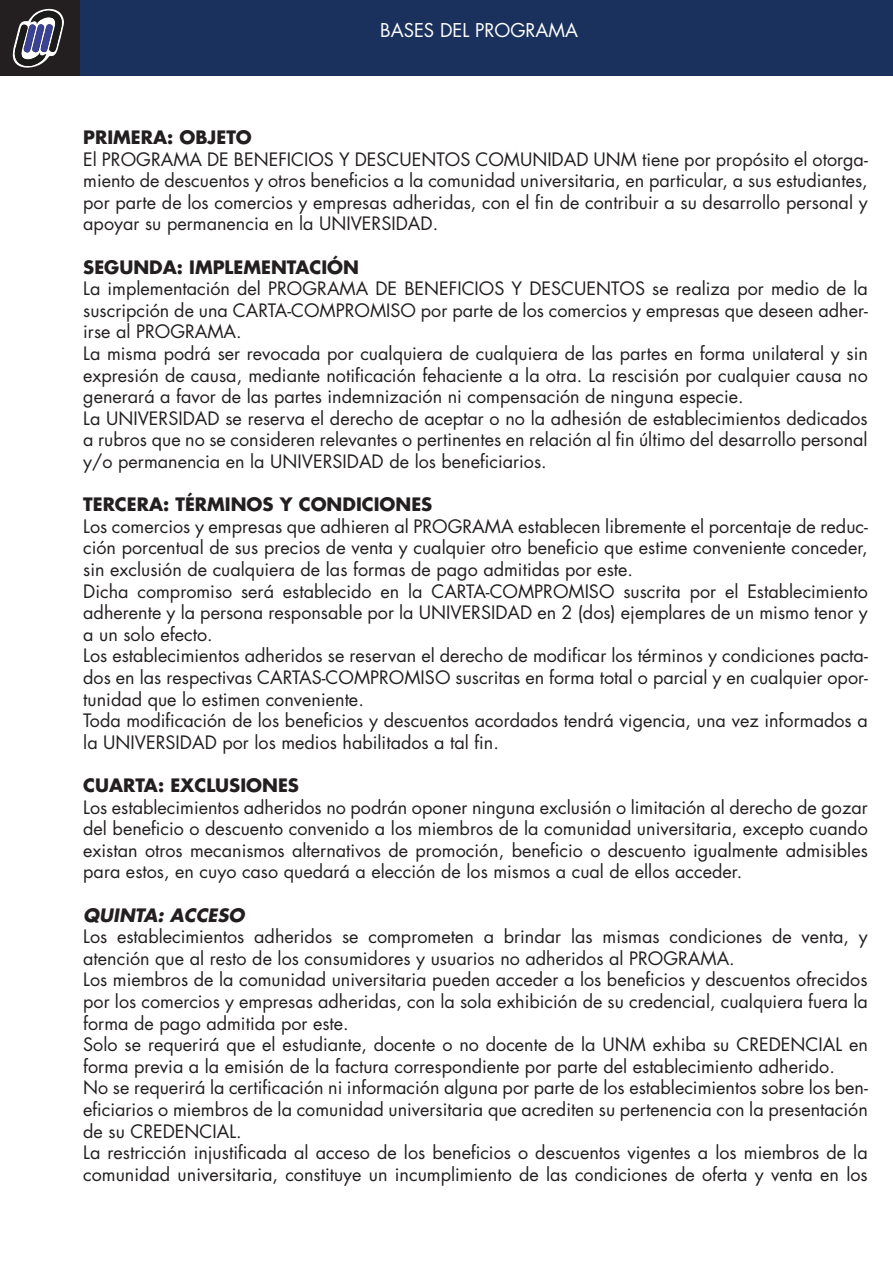
<style>
.page{position:relative;width:893px;height:1263px;background:#fff}
.page>*{position:absolute;margin:0;border:0;box-sizing:border-box;transform-origin:0 0}
.t1{font:18.45px "Futura Std";color:#fff}
.t2{font:18px/21.6px "Futura Std";color:#231f20}
.t3{font:700 18px "Futura Std";color:#231f20}
.t4{font:italic 700 18px "Futura Std";color:#231f20}
</style>
<div class="page">
<div style="left:0;top:0;width:893px;height:76px;background:#1a315d"></div>
<div style="left:0;top:0;width:79px;height:76px;background:#231f20"></div>
<svg style="left:12px;top:8px;width:52px;height:60px"></svg>
<p class="t1" style="left:380px;top:18px;width:199px">BASES DEL PROGRAMA</p>
<p class="t3" style="left:83px;top:125px;width:170px">PRIMERA: OBJETO</p>
<p class="t2" style="left:83px;top:148px;width:786px;text-align:justify">El PROGRAMA DE BENEFICIOS Y DESCUENTOS COMUNIDAD UNM tiene por propósito el otorga&shy;miento de descuentos y otros beneficios a la comunidad universitaria, en particular, a sus estudiantes, por parte de los comercios y empresas adheridas, con el fin de contribuir a su desarrollo personal y apoyar su permanencia en la UNIVERSIDAD.</p>
<p class="t3" style="left:83px;top:255px;width:277px">SEGUNDA: IMPLEMENTACIÓN</p>
<p class="t2" style="left:83px;top:278px;width:786px">La implementación del PROGRAMA DE BENEFICIOS Y DESCUENTOS se realiza por medio de la suscripción de una CARTA-COMPROMISO por parte de los comercios y empresas que deseen adher&shy;irse al PROGRAMA.<br>La misma podrá ser revocada por cualquiera de cualquiera de las partes en forma unilateral y sin expresión de causa, mediante notificación fehaciente a la otra. La rescisión por cualquier causa no generará a favor de las partes indemnización ni compensación de ninguna especie.<br>La UNIVERSIDAD se reserva el derecho de aceptar o no la adhesión de establecimientos dedicados a rubros que no se consideren relevantes o pertinentes en relación al fin último del desarrollo personal y/o permanencia en la UNIVERSIDAD de los beneficiarios.</p>
<p class="t3" style="left:83px;top:492px;width:351px">TERCERA: TÉRMINOS Y CONDICIONES</p>
<p class="t2" style="left:83px;top:516px;width:786px">Los comercios y empresas que adhieren al PROGRAMA establecen libremente el porcentaje de reduc&shy;ción porcentual de sus precios de venta y cualquier otro beneficio que estime conveniente conceder, sin exclusión de cualquiera de las formas de pago admitidas por este.<br>Dicha compromiso será establecido en la CARTA-COMPROMISO suscrita por el Establecimiento adherente y la persona responsable por la UNIVERSIDAD en 2 (dos) ejemplares de un mismo tenor y a un solo efecto.<br>Los establecimientos adheridos se reservan el derecho de modificar los términos y condiciones pacta&shy;dos en las respectivas CARTAS-COMPROMISO suscritas en forma total o parcial y en cualquier opor&shy;tunidad que lo estimen conveniente.<br>Toda modificación de los beneficios y descuentos acordados tendrá vigencia, una vez informados a la UNIVERSIDAD por los medios habilitados a tal fin.</p>
<p class="t3" style="left:83px;top:773px;width:217px">CUARTA: EXCLUSIONES</p>
<p class="t2" style="left:83px;top:796px;width:786px;text-align:justify">Los establecimientos adheridos no podrán oponer ninguna exclusión o limitación al derecho de gozar del beneficio o descuento convenido a los miembros de la comunidad universitaria, excepto cuando existan otros mecanismos alternativos de promoción, beneficio o descuento igualmente admisibles para estos, en cuyo caso quedará a elección de los mismos a cual de ellos acceder.</p>
<p class="t4" style="left:83px;top:903px;width:163px">QUINTA: ACCESO</p>
<p class="t2" style="left:83px;top:926px;width:786px">Los establecimientos adheridos se comprometen a brindar las mismas condiciones de venta, y atención que al resto de los consumidores y usuarios no adheridos al PROGRAMA.<br>Los miembros de la comunidad universitaria pueden acceder a los beneficios y descuentos ofrecidos por los comercios y empresas adheridas, con la sola exhibición de su credencial, cualquiera fuera la forma de pago admitida por este.<br>Solo se requerirá que el estudiante, docente o no docente de la UNM exhiba su CREDENCIAL en forma previa a la emisión de la factura correspondiente por parte del establecimiento adherido.<br>No se requerirá la certificación ni información alguna por parte de los establecimientos sobre los ben&shy;eficiarios o miembros de la comunidad universitaria que acrediten su pertenencia con la presentación de su CREDENCIAL.<br>La restricción injustificada al acceso de los beneficios o descuentos vigentes a los miembros de la comunidad universitaria, constituye un incumplimiento de las condiciones de oferta y venta en los</p>
</div>
